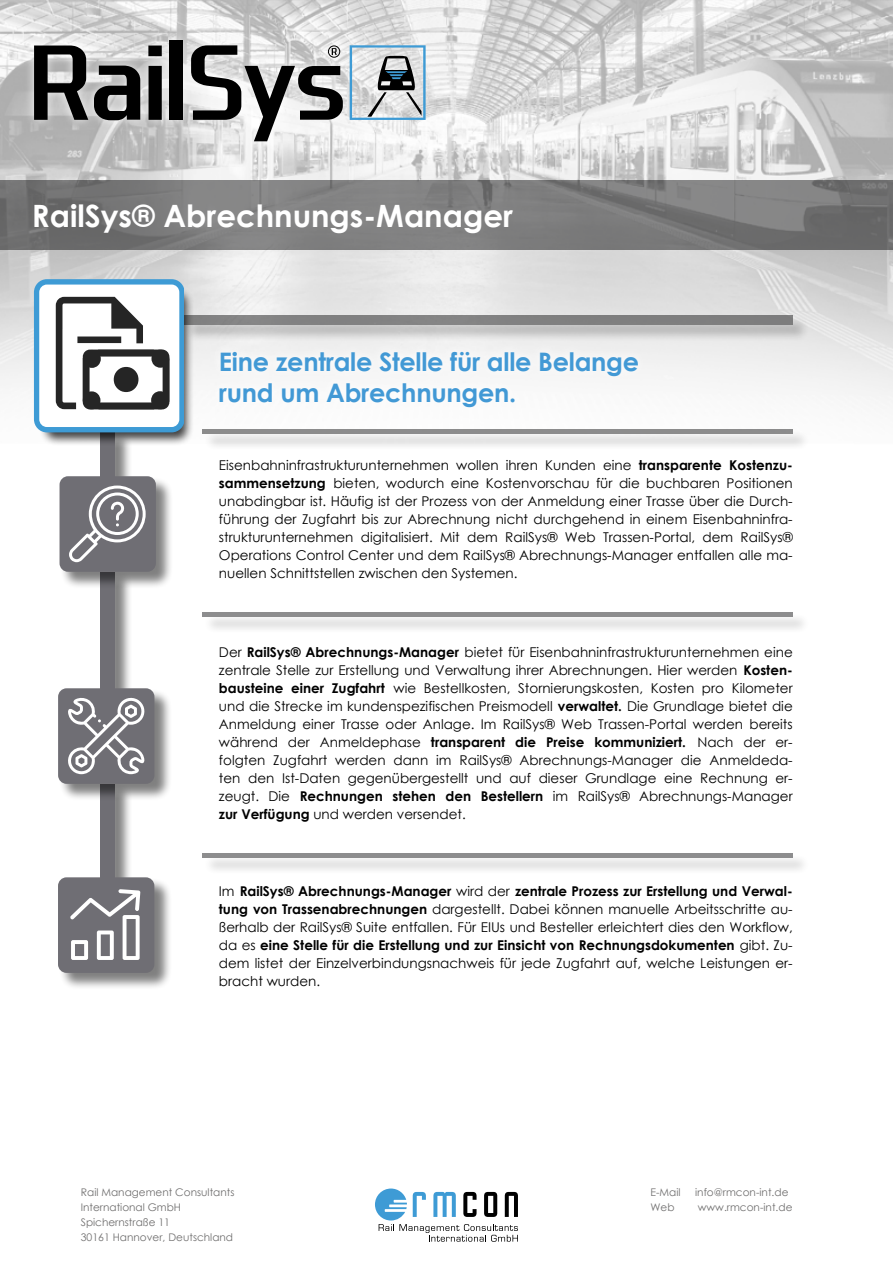
<style>
.page{position:relative;width:893px;height:1263px;background:#fff}
.page>*{position:absolute;margin:0;border:0;box-sizing:border-box;transform-origin:0 0}
.t1{font:700 30.75px "Century Gothic";color:#fff}
.t2{font:700 25.5px/30.6px "Century Gothic";letter-spacing:-.01em;color:#4299d5}
.t3{font:13.5px/18px "Century Gothic";color:#000;text-align:justify}
.t4{font:10.5px/15px "Century Gothic";color:#706f6f}
.s1{font-weight:700}
</style>
<div class="page">
<img style="left:0;top:0;width:893px;height:968px">
<div style="left:101px;top:784px;width:31px;height:173px;background:#000;opacity:.5"></div>
<div style="left:100px;top:784px;width:15px;height:156px;background:#6f6e74"></div>
<div style="left:101px;top:572px;width:31px;height:183px;background:#000;opacity:.5"></div>
<div style="left:100px;top:572px;width:15px;height:167px;background:#6f6e74"></div>
<div style="left:101px;top:431px;width:31px;height:86px;background:#000;opacity:.5"></div>
<div style="left:100px;top:431px;width:15px;height:68px;background:#6f6e74"></div>
<div style="left:184px;top:315px;width:626px;height:27px;background:#000;opacity:.5"></div>
<div style="left:184px;top:315px;width:609px;height:9px;background:#808081"></div>
<svg style="left:375px;top:1188px;width:143px;height:54px"></svg>
<svg style="left:0;top:181px;width:893px;height:69px;background:#7a7a7a"></svg>
<div style="left:210px;top:343px;width:438px;height:72px;background:#f8f8f8"></div>
<div style="left:60px;top:477px;width:114px;height:112px;background:#000;opacity:.5"></div>
<div style="left:60px;top:476px;width:96px;height:96px;background:#6f6e74;border-radius:9px"></div>
<div style="left:203px;top:429px;width:607px;height:22px;background:#000;opacity:.5"></div>
<hr style="left:202px;top:429px;width:591px;height:4px;background:#8c8c8c">
<div style="left:59px;top:689px;width:113px;height:112px;background:#000;opacity:.5"></div>
<div style="left:58px;top:688px;width:96px;height:96px;background:#6f6e74;border-radius:9px"></div>
<div style="left:203px;top:613px;width:607px;height:21px;background:#000;opacity:.5"></div>
<div style="left:202px;top:612px;width:591px;height:5px;background:#8d8d8e"></div>
<div style="left:59px;top:878px;width:113px;height:112px;background:#000;opacity:.5"></div>
<div style="left:58px;top:877px;width:96px;height:96px;background:#6f6e74;border-radius:9px"></div>
<svg style="left:70px;top:889px;width:70px;height:71px"></svg>
<div style="left:203px;top:853px;width:607px;height:22px;background:#000;opacity:.5"></div>
<div style="left:202px;top:853px;width:591px;height:5px;background:#8d8d8e"></div>
<svg style="left:68px;top:698px;width:77px;height:76px"></svg>
<svg style="left:69px;top:485px;width:77px;height:77px"></svg>
<div style="left:39px;top:286px;width:155px;height:159px;background:#000;opacity:.75"></div>
<svg style="left:34px;top:279px;width:150px;height:153px"></svg>
<div style="left:24px;top:31px;width:411px;height:120px;background:#fff;opacity:.8"></div>
<svg style="left:34px;top:46px;width:54px;height:74px;background:#555"></svg>
<svg style="left:94px;top:66px;width:46px;height:54px;background:#474747"></svg>
<svg style="left:148px;top:46px;width:14px;height:74px"></svg>
<div style="left:170px;top:41px;width:13px;height:79px;background:#000"></div>
<svg style="left:191px;top:45px;width:152px;height:96px"></svg>
<svg style="left:350px;top:45px;width:76px;height:75px;background:#abb7bf"></svg>
<h1 class="t1" style="left:32px;top:192px;width:482px">RailSys® Abrechnungs-Manager</h1>
<h2 class="t2" style="left:219px;top:345px;width:422px">Eine zentrale Stelle für alle Belange rund um Abrechnungen.</h2>
<p class="t3" style="left:219px;top:456px;width:575px">Eisenbahninfrastrukturunternehmen wollen ihren Kunden eine <span class="s1">transparente Kostenzu&shy;sammensetzung</span> bieten, wodurch eine Kostenvorschau für die buchbaren Positionen unabdingbar ist. Häufig ist der Prozess von der Anmeldung einer Trasse über die Durch&shy;führung der Zugfahrt bis zur Abrechnung nicht durchgehend in einem Eisenbahninfra&shy;strukturunternehmen digitalisiert. Mit dem RailSys® Web Trassen-Portal, dem RailSys® Operations Control Center und dem RailSys® Abrechnungs-Manager entfallen alle ma&shy;nuellen Schnittstellen zwischen den Systemen.</p>
<p class="t3" style="left:219px;top:643px;width:575px">Der <span class="s1">RailSys® Abrechnungs-Manager</span> bietet für Eisenbahninfrastrukturunternehmen eine zentrale Stelle zur Erstellung und Verwaltung ihrer Abrechnungen. Hier werden <span class="s1">Kosten&shy;bausteine einer Zugfahrt</span> wie Bestellkosten, Stornierungskosten, Kosten pro Kilometer und die Strecke im kundenspezifischen Preismodell <span class="s1">verwaltet.</span> Die Grundlage bietet die Anmeldung einer Trasse oder Anlage. Im RailSys® Web Trassen-Portal werden bereits während der Anmeldephase <span class="s1">transparent die Preise kommuniziert.</span> Nach der er&shy;folgten Zugfahrt werden dann im RailSys® Abrechnungs-Manager die Anmeldeda&shy;ten den Ist-Daten gegenübergestellt und auf dieser Grundlage eine Rechnung er&shy;zeugt. Die <span class="s1">Rechnungen stehen den Bestellern</span> im RailSys® Abrechnungs-Manager <span class="s1">zur Verfügung</span> und werden versendet.</p>
<p class="t3" style="left:219px;top:881px;width:575px">Im <span class="s1">RailSys® Abrechnungs-Manager</span> wird der <span class="s1">zentrale Prozess zur Erstellung und Verwal&shy;tung von Trassenabrechnungen</span> dargestellt. Dabei können manuelle Arbeitsschritte au&shy;ßerhalb der RailSys® Suite entfallen. Für EIUs und Besteller erleichtert dies den Workflow, da es <span class="s1">eine Stelle für die Erstellung und zur Einsicht von Rechnungsdokumenten</span> gibt. Zu&shy;dem listet der Einzelverbindungsnachweis für jede Zugfahrt auf, welche Leistungen er&shy;bracht wurden.</p>
<p class="t4" style="left:81px;top:1185px;width:155px">Rail Management Consultants<br>International GmbH<br>Spichernstraße 11<br>30161 Hannover, Deutschland</p>
<p class="t4" style="left:650px;top:1185px;width:32px">E-Mail</p>
<p class="t4" style="left:695px;top:1185px;width:95px">info@rmcon-int.de</p>
<p class="t4" style="left:650px;top:1200px;width:26px">Web</p>
<p class="t4" style="left:698px;top:1200px;width:96px">www.rmcon-int.de</p>
</div>
